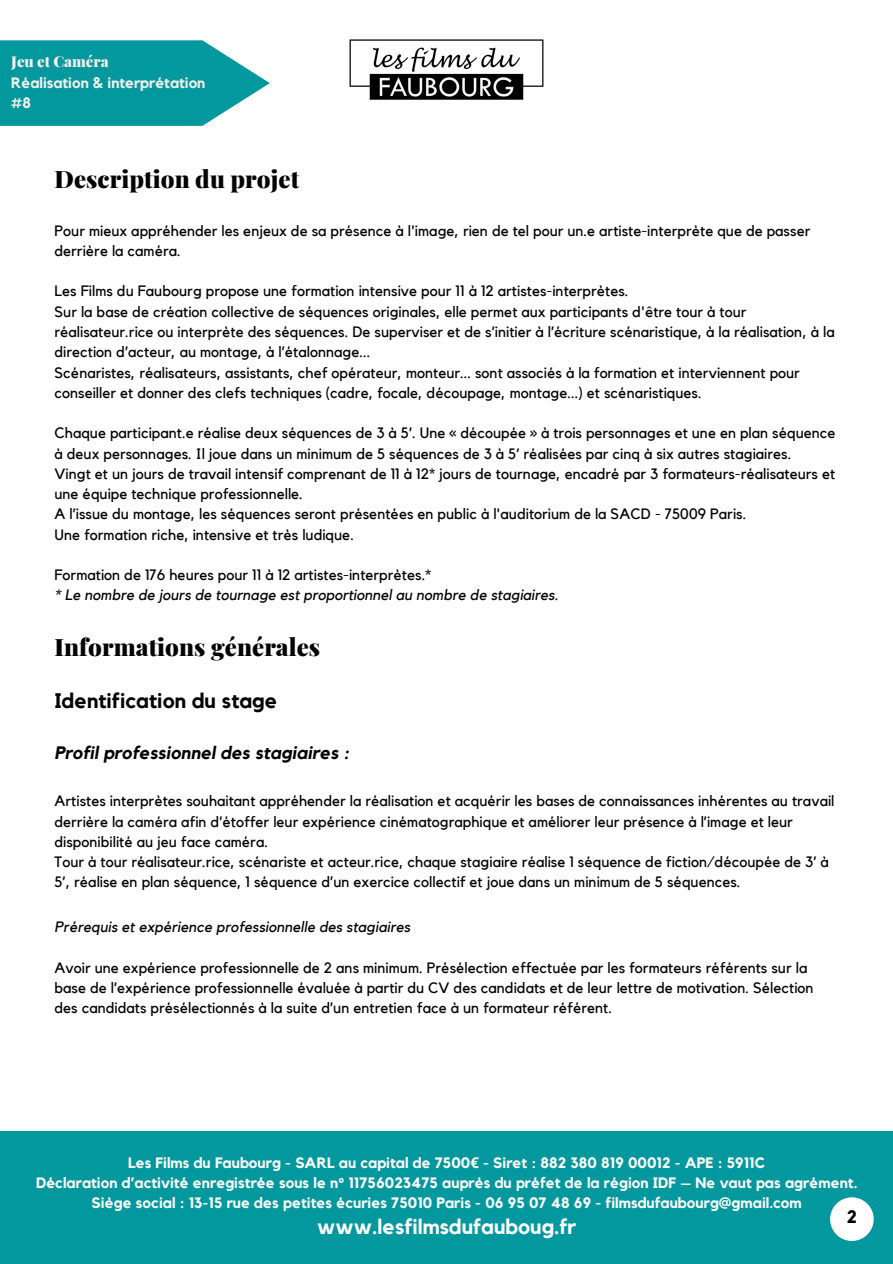
<style>
.page{position:relative;width:893px;height:1264px;background:#fff}
.page>*{position:absolute;margin:0;border:0;box-sizing:border-box;transform-origin:0 0}
.t1{font:900 24px "Playfair Display";letter-spacing:.005em;color:#030303}
.t2{font:700 21px "Kollektif";letter-spacing:.005em;color:#fff}
.t3{font:700 21px "Kollektif";letter-spacing:.005em;color:#030303}
.t4{font:italic 700 18px "Kollektif";letter-spacing:.005em;color:#030303}
.t5{font:700 18px "Kollektif";color:#000}
.t6{font:15px/20.2px "Kollektif";letter-spacing:.005em;color:#030303}
.t7{font:700 15px/20.2px "Kollektif";letter-spacing:.005em;color:#fff;text-align:center}
.t8{font:italic 15px "Kollektif";letter-spacing:.005em;color:#030303}
.t9{font:700 15px/20.2px "Kollektif";color:#f2f1ec}
.s1{font-family:"Playfair Display";font-weight:900}
.s2{font-family:"Noto Sans"}
</style>
<div class="page">
<div style="left:0;top:1131px;width:892px;height:132px;background:#03989e"></div>
<svg style="left:0;top:40px;width:270px;height:86px;background:#21a4a9"></svg>
<img style="left:349px;top:39px;width:195px;height:61px">
<div style="left:830px;top:1197px;width:43px;height:43px;background:#fff;border-radius:50%"></div>
<p class="t9" style="left:11px;top:53px;width:196px"><span class="s1">Jeu et Caméra<br></span>Réalisation &amp; interprétation #8</p>
<p class="t1" style="left:54px;top:162px;width:246px">Description du projet</p>
<h1 class="t6" style="left:54px;top:221px;width:757px">Pour mieux appréhender les enjeux de sa présence à l'image, rien de tel pour un.e artiste-interprète que de passer derrière la caméra.</h1>
<p class="t6" style="left:54px;top:282px;width:575px">Les Films du Faubourg propose une formation intensive pour 11 à 12 artistes-interprètes.</p>
<p class="t6" style="left:54px;top:302px;width:781px">Sur la base de création collective de séquences originales, elle permet aux participants d'être tour à tour réalisateur.rice ou interprète des séquences. De superviser et de s’initier à l’écriture scénaristique, à la réalisation, à la direction d’acteur, au montage, à l’étalonnage...</p>
<p class="t6" style="left:54px;top:363px;width:746px">Scénaristes, réalisateurs, assistants, chef opé rateur, monteur... sont associés à la formation et interviennent pour conseiller et donner des clefs techniques (cadre, focale, découpage, montage...) et scénaristiques.</p>
<p class="t6" style="left:54px;top:423px;width:782px">Chaque participant.e réalise deux séquences de 3 à 5’. Une « découpée » à trois personnages et une en plan séquence à deux personnages. Il joue dans un minimum de 5 séquences de 3 à 5’ réalisées par cinq à six autres stagiaires.</p>
<p class="t6" style="left:54px;top:464px;width:782px">Vingt et un jours de travail intensif comprenant de 11 à 12* jours de tournage, encadré par 3 formateurs-réalisateurs et une équipe technique professionnelle.</p>
<p class="t6" style="left:54px;top:504px;width:693px">A l’issue du montage, les séquences seront présentées en public à l'auditorium de la SACD - 75009 Paris.</p>
<p class="t6" style="left:54px;top:525px;width:301px">Une formation riche, intensive et très ludique.</p>
<p class="t6" style="left:54px;top:565px;width:378px">Formation de 176 heures pour 11 à 12 artistes-interprètes.*</p>
<p class="t8" style="left:54px;top:588px;width:505px">* Le nombre de jours de tournage est proportionnel au nombre de stagiaires.</p>
<p class="t1" style="left:54px;top:629px;width:267px">Informations générales</p>
<h1 class="t3" style="left:54px;top:691px;width:224px">Identification du stage</h1>
<h2 class="t4" style="left:54px;top:744px;width:296px">Profil professionnel des stagiaires :</h2>
<h3 class="t6" style="left:54px;top:791px;width:781px">Artistes interprètes souhaitant appréhender la réalisation et acqué rir les bases de connaissances inhé rentes au travail derrière la caméra afin d’étoffer leur expérience cinématographique et améliorer leur présence à l’image et leur disponibilité au jeu face caméra.</h3>
<p class="t6" style="left:54px;top:852px;width:771px">Tour à tour réalisateur.rice, scénariste et acteur.rice, chaque stagiaire réalise 1 séquence de fiction/découpée de 3’ à<br>5’, réalise en plan séquence, 1 séquence d’un exercice collectif et joue dans un minimum de 5 séquences.</p>
<p class="t8" style="left:54px;top:920px;width:357px">Pré requis et expé rience professionnelle des stagiaires</p>
<p class="t6" style="left:54px;top:958px;width:760px">Avoir une expé rience professionnelle de 2 ans minimum. Présélection effectuée par les formateurs réfé rents sur la base de l’expé rience professionnelle évaluée à partir du CV des candidats et de leur lettre de motivation. Sélection des candidats présélectionnés à la suite d’un entretien face à un formateur référent.</p>
<h4 class="t7" style="left:36px;top:1152px;width:822px">Les Films du Faubourg - SARL au capital de 7500<span class="s2">€</span> - Siret : 882 380 819 00012 - APE : 5911C<br>Déclaration d’activité enregistrée sous le n° 11756023475 auprès du préfet de la région IDF – Ne vaut pas agrément.<br>Siège social : 13-15 rue des petites écuries 75010 Paris - 06 95 07 48 69 - filmsdufaubourg@gmail.com</h4>
<h4 class="t2" style="left:317px;top:1216px;width:261px">www.lesfilmsdufauboug.fr</h4>
<p class="t5" style="left:846px;top:1208px;width:12px">2</p>
</div>
